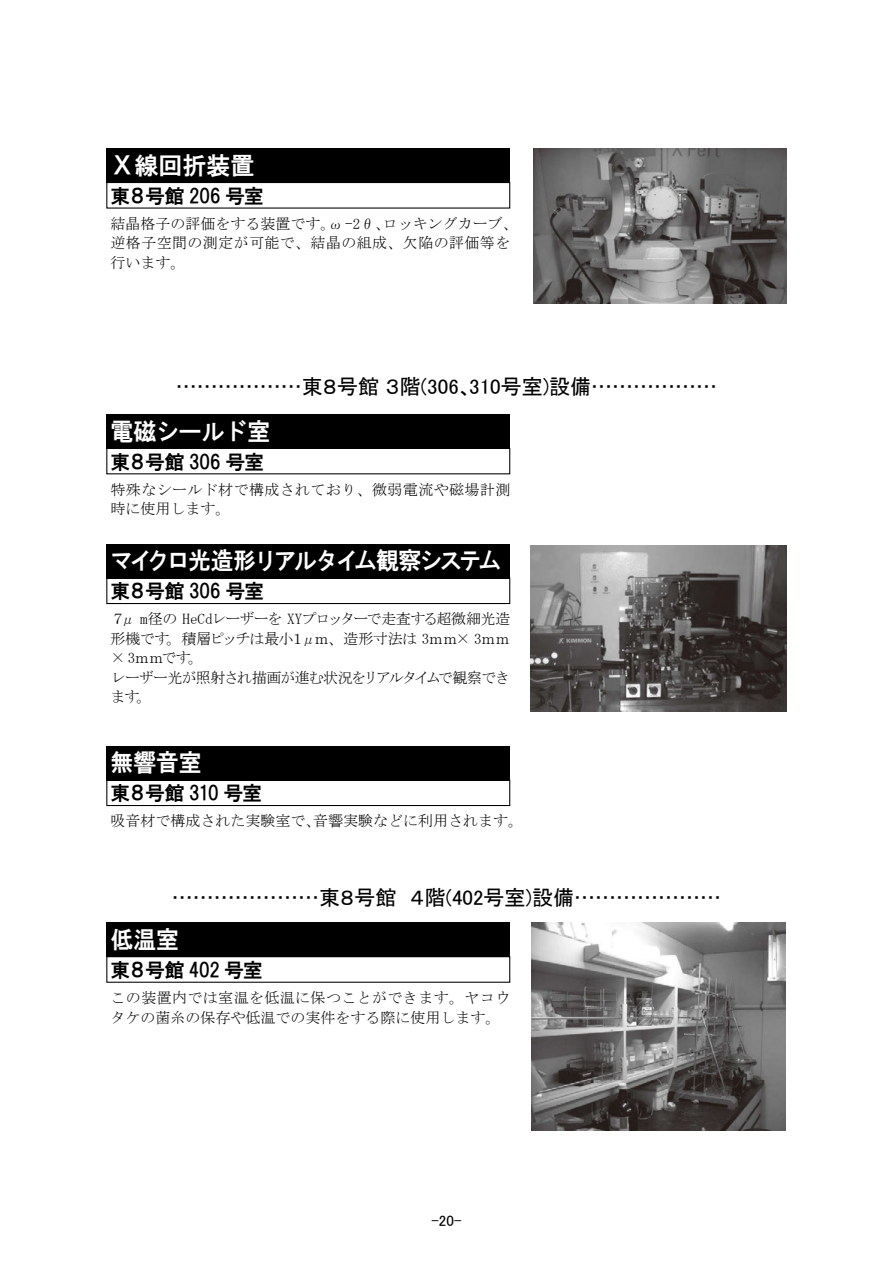
<style>
.page{position:relative;width:893px;height:1263px;background:#fff}
.page>*{position:absolute;margin:0;border:0;box-sizing:border-box;transform-origin:0 0}
.t1{font:24px "HGS Gothic E";letter-spacing:-.12em;color:#fff;scale:.95 1}
.t2{font:24px "HGS Gothic E";letter-spacing:-.005em;color:#fff;scale:.95 1}
.t3{font:24px "HGS Gothic E";letter-spacing:-.005em;color:#fff}
.t4{font:21px "MS P Gothic";color:#000}
.t5{font:19.5px "HGS Gothic E";letter-spacing:-.045em;color:#000}
.t6{font:19.5px "HGS Gothic E";letter-spacing:-.025em;color:#000}
.t7{font:15px/19.5px "MS Mincho";color:#000}
.t8{font:15px/19.5px "MS Mincho";letter-spacing:-.05em;color:#000}
.t9{font:15px/19.5px "MS Mincho";letter-spacing:.025em;color:#000}
.t10{font:15px "MS P Gothic";color:#000}
</style>
<div class="page">
<div style="left:106px;top:149px;width:404px;height:34px;background:#000"></div>
<div style="left:106px;top:182px;width:404px;height:27px;border:1px solid #000"></div>
<div style="left:106px;top:544px;width:404px;height:34px;background:#000"></div>
<div style="left:106px;top:577px;width:404px;height:27px;border:1px solid #000"></div>
<div style="left:106px;top:415px;width:404px;height:34px;background:#000"></div>
<div style="left:106px;top:448px;width:404px;height:26px;border:1px solid #000"></div>
<div style="left:106px;top:746px;width:404px;height:34px;background:#000"></div>
<div style="left:106px;top:779px;width:404px;height:27px;border:1px solid #000"></div>
<div style="left:106px;top:922px;width:404px;height:34px;background:#000"></div>
<div style="left:106px;top:956px;width:404px;height:27px;border:1px solid #000"></div>
<img style="left:533px;top:149px;width:254px;height:154px">
<img style="left:531px;top:545px;width:256px;height:166px">
<img style="left:531px;top:922px;width:255px;height:209px">
<h1 class="t3" style="left:111px;top:153px;width:146px">Ｘ線回折装置</h1>
<h3 class="t5" style="left:111px;top:186px;width:155px">東８号館 206 号室</h3>
<p class="t7" style="left:111px;top:214px;width:409px">結晶格子の評価をする装置です。ω -2θ、ロッキングカーブ、逆格子空間の測定が可能で、結晶の組成、欠陥の評価等を行います。</p>
<h2 class="t4" style="left:176px;top:376px;width:543px">………………東８号館 ３階(306、310号室)設備………………</h2>
<h1 class="t2" style="left:111px;top:419px;width:170px">電磁シールド室</h1>
<h3 class="t6" style="left:111px;top:452px;width:155px">東８号館 306 号室</h3>
<p class="t9" style="left:111px;top:480px;width:401px">特殊なシールド材で構成されており、微弱電流や磁場計測時に使用します。</p>
<h1 class="t1" style="left:111px;top:548px;width:413px">マイクロ光造形リアルタイム観察システム</h1>
<h3 class="t6" style="left:111px;top:581px;width:155px">東８号館 306 号室</h3>
<p class="t8" style="left:111px;top:609px;width:401px">７μ m径の HeCdレーザーを XYプロッターで走査する超微細光造形機です。積層ピッチは最小１μｍ、造形寸法は 3ｍｍ× 3ｍｍ× 3ｍｍです。<br>レーザー光が照射され描画が進む状況をリアルタイムで観察できます。</p>
<h1 class="t2" style="left:111px;top:750px;width:97px">無響音室</h1>
<h3 class="t5" style="left:111px;top:783px;width:153px">東８号館 310 号室</h3>
<p class="t7" style="left:111px;top:811px;width:414px">吸音材で構成された実験室で、音響実験などに利用されます。</p>
<h2 class="t4" style="left:172px;top:887px;width:550px">…………………東８号館　４階(402号室)設備…………………</h2>
<h1 class="t2" style="left:111px;top:927px;width:73px">低温室</h1>
<h3 class="t5" style="left:111px;top:960px;width:154px">東８号館 402 号室</h3>
<p class="t7" style="left:111px;top:988px;width:401px">この装置内では室温を低温に保つことができます。ヤコウタケの菌糸の保存や低温での実件をする際に使用します。</p>
<p class="t10" style="left:431px;top:1213px;width:31px">-20-</p>
</div>
